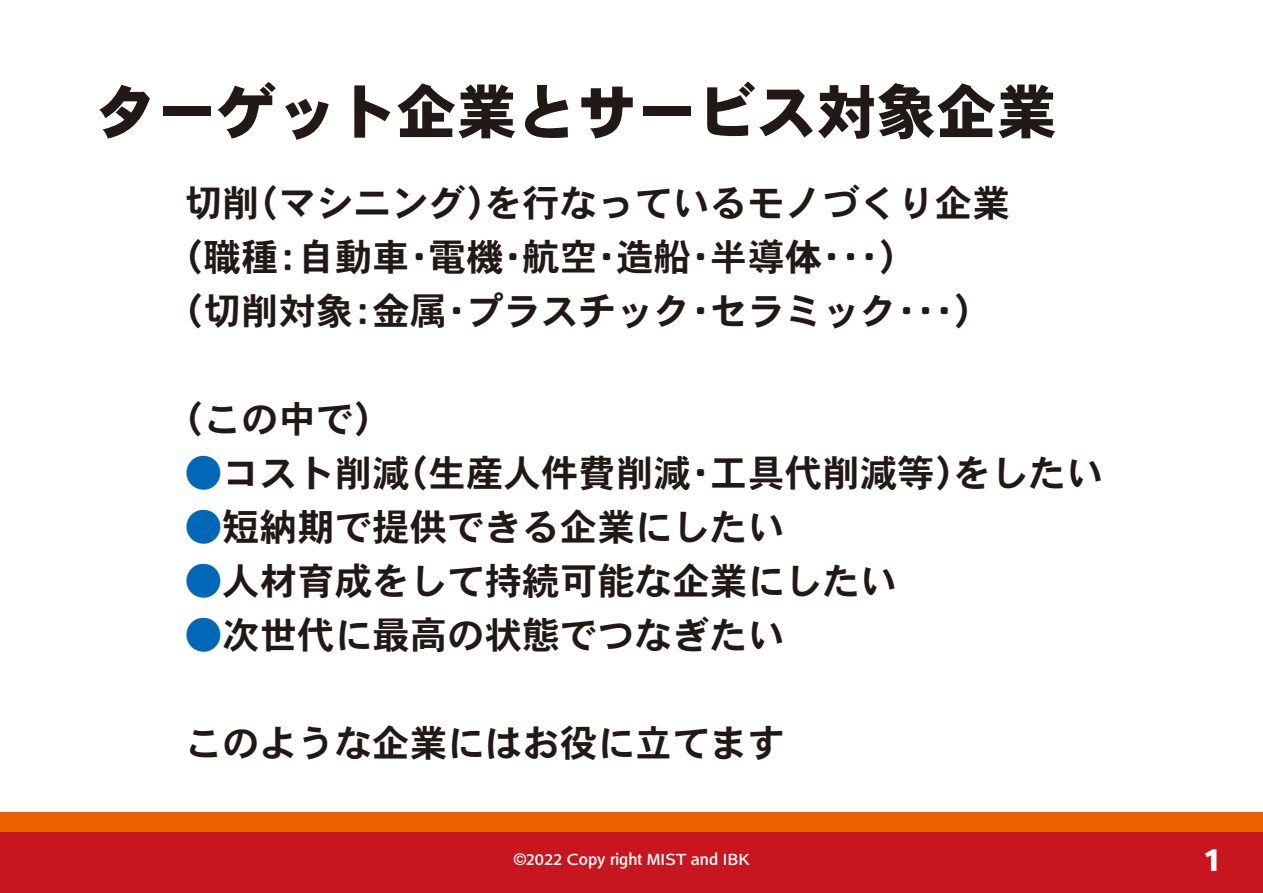
<style>
.page{position:relative;width:1263px;height:893px;background:#fff}
.page>*{position:absolute;margin:0;border:0;box-sizing:border-box;transform-origin:0 0}
.t1{font:60px "Heisei Kaku Go Std W9";color:#221815}
.t2{font:37.5px/54px "Heisei Kaku Go Std W7";color:#221815}
.t3{font:30px "Heisei Kaku Go Std W9";color:#fff}
.t4{font:16.5px "Heisei Kaku Go Std W5";color:#fff}
.s1{color:#0068b7}
</style>
<div class="page">
<div style="left:0;top:831px;width:1263px;height:62px;background:#c8161e"></div>
<div style="left:0;top:812px;width:1263px;height:19px;background:#eb6100"></div>
<h1 class="t1" style="left:97px;top:74px;width:961px">ターゲット企業とサービス対象企業</h1>
<p class="t2" style="left:166px;top:178px;width:845px;text-indent:19px">切削（マシニング）を行なっているモノづくり企業（職種：自動車・電機・航空・造船・半導体・・・）<br>（切削対象：金属・プラスチック・セラミック・・・）</p>
<p class="t2" style="left:166px;top:394px;width:227px">（この中で）</p>
<p class="t2" style="left:185px;top:448px;width:920px"><span class="s1">●</span>コスト削減（生産人件費削減・工具代削減等）をしたい</p>
<p class="t2" style="left:185px;top:502px;width:602px"><span class="s1">●</span>短納期で提供できる企業にしたい</p>
<p class="t2" style="left:185px;top:556px;width:714px"><span class="s1">●</span>人材育成をして持続可能な企業にしたい</p>
<p class="t2" style="left:185px;top:610px;width:602px"><span class="s1">●</span>次世代に最高の状態でつなぎたい</p>
<p class="t2" style="left:185px;top:718px;width:601px">このような企業にはお役に立てます</p>
<p class="t4" style="left:513px;top:849px;width:237px">©2022 Copy right MIST and IBK</p>
<p class="t3" style="left:1203px;top:841px;width:19px">1</p>
</div>
